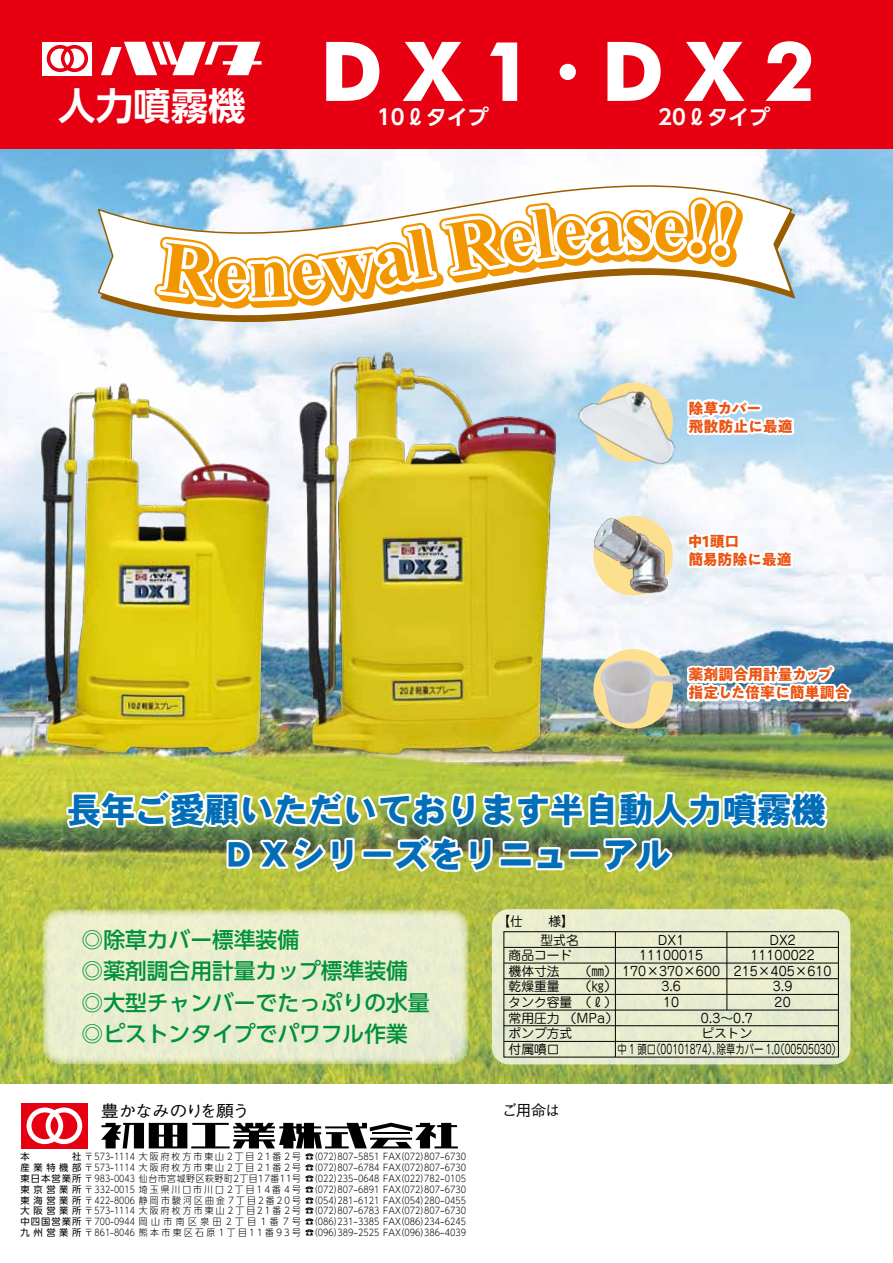
<style>
.page{position:relative;width:893px;height:1263px;background:#fff}
.page>*{position:absolute;margin:0;border:0;box-sizing:border-box;transform-origin:0 0}
.t1{font:700 82.5px "Futura BT";letter-spacing:.25em;color:#fff}
.t2{font:700 37.5px "UD Shin Go Pro De";color:#fff}
.t3{font:34.5px/45px "DFPHS Gothic CID W9";color:#036eb8;text-align:center}
.t4{font:500 21.75px/31.5px "UD Shin Go Pro";color:#00913a}
.t5{font:700 21px "UD Shin Go Pro De";color:#fff}
.t6{font:500 16.35px "Gothic BBB Pro";letter-spacing:-.08em;color:#000;scale:1.11 1}
.t7{font:700 15px/18px "PA1 Gothic Std";letter-spacing:-.01em;color:#ea5514}
.t8{font:500 15px "Gothic BBB Pro";color:#000}
.t9{font:12.75px/15.6px "Jun 201 Pro";color:#000}
.t10{font:12.75px "Jun 201 Pro";color:#000;scale:.73 1}
.t11{font:300 9.3px/10.8px "UD Shin Go Pro";color:#000;scale:.87 1}
.t12{font:300 9.3px/10.8px "UD Shin Go Pro";color:#000;text-align:justify}
.t13{font:9.3px "UD Shin Go Pro";color:#000}
.s1{font-weight:400}
</style>
<div class="page">
<img style="left:0;top:148px;width:893px;height:936px">
<img style="left:0;top:355px;width:389px;height:446px">
<img style="left:183px;top:465px;width:444px;height:306px">
<svg style="left:42px;top:909px;width:427px;height:155px;background:#e7ebc9"></svg>
<div style="left:492px;top:909px;width:358px;height:155px;background:#e8edd0;border-radius:17px"></div>
<svg style="left:96px;top:148px;width:698px;height:226px"></svg>
<img style="left:573px;top:465px;width:128px;height:13px">
<img style="left:590px;top:652px;width:95px;height:86px">
<img style="left:565px;top:514px;width:118px;height:81px">
<div style="left:503px;top:931px;width:336px;height:126px;border:1px solid #000"></div>
<hr style="left:615px;top:932px;width:1px;height:125px;background:#000">
<hr style="left:726px;top:932px;width:1px;height:78px;background:#000">
<hr style="left:504px;top:947px;width:334px;height:1px;background:#000">
<hr style="left:504px;top:963px;width:334px;height:1px;background:#000">
<hr style="left:504px;top:978px;width:334px;height:1px;background:#000">
<hr style="left:504px;top:994px;width:334px;height:1px;background:#000">
<hr style="left:504px;top:1010px;width:334px;height:1px;background:#000">
<hr style="left:504px;top:1025px;width:334px;height:1px;background:#000">
<hr style="left:504px;top:1041px;width:334px;height:1px;background:#000">
<img style="left:64px;top:782px;width:767px;height:95px">
<div style="left:21px;top:1103px;width:67px;height:46px;background:#e60012"></div>
<svg style="left:27px;top:1107px;width:55px;height:37px"></svg>
<svg style="left:101px;top:1123px;width:357px;height:25px"></svg>
<svg style="left:683px;top:510px;width:172px;height:213px"></svg>
<div style="left:0;top:0;width:893px;height:148px;background:#e60012"></div>
<div style="left:42px;top:42px;width:50px;height:33px;background:#fff"></div>
<svg style="left:47px;top:45px;width:41px;height:27px"></svg>
<svg style="left:101px;top:42px;width:161px;height:33px"></svg>
<svg style="left:147px;top:187px;width:651px;height:278px"></svg>
<h2 class="t2" style="left:58px;top:75px;width:189px">人力噴霧機</h2>
<h1 class="t1" style="left:320px;top:21px;width:497px">DX1·DX2</h1>
<h3 class="t5" style="left:377px;top:100px;width:113px">10ℓタイプ</h3>
<h3 class="t5" style="left:658px;top:100px;width:113px">20ℓタイプ</h3>
<h3 class="t7" style="left:688px;top:401px;width:106px">除草カバー<br>飛散防止に最適</h3>
<h3 class="t7" style="left:688px;top:534px;width:106px">中<br>簡易防除に最適</h3>
<h3 class="t7" style="left:710px;top:534px;width:31px">頭口</h3>
<h3 class="t7" style="left:698px;top:534px;width:16px">１</h3>
<h3 class="t7" style="left:688px;top:667px;width:163px">薬剤調合用計量カップ指定した倍率に簡単調合</h3>
<h3 class="t3" style="left:67px;top:786px;width:761px">長年ご愛顧いただいております半自動人力噴霧機<br>ＤＸシリーズをリニューアル</h3>
<h3 class="t4" style="left:82px;top:923px;width:350px">◎除草カバー標準装備<br>◎薬剤調合用計量カップ標準装備◎大型チャンバーでたっぷりの水量◎ピストンタイプでパワフル作業</h3>
<h3 class="t6" style="left:101px;top:1098px;width:136px">豊かなみのりを願う</h3>
<p class="t12" style="left:21px;top:1151px;width:282px;text-indent:52px"><span class="s1">社</span>〒573-1114 大阪府枚方市東山２丁目２１番２号<span class="s1">産業特機部</span>〒573-1114 大阪府枚方市東山２丁目２１番２号<span class="s1">東日本営業所</span>〒983-0043 仙台市宮城野区萩野町２丁目１７番１１号<span class="s1">東京営業所</span>〒332-0015 埼玉県川口市川口2丁目14番4号<span class="s1">東海営業所</span>〒422-8006 静岡市駿河区曲金７丁目２番２０号<span class="s1">大阪営業所</span>〒573-1114 大阪府枚方市東山２丁目２１番２号<span class="s1">中四国営業所</span>〒700-0944 岡山市南区泉田２丁目１番７号<span class="s1">九州営業所</span>〒861-8046 熊本市東区石原１丁目１１番９３号</p>
<p class="t11" style="left:305px;top:1151px;width:186px">)☎ 072 807-5851 FAX 072 807-6730</p>
<p class="t11" style="left:305px;top:1151px;width:187px;text-indent:29px">(<br>)☎ 072 807-6784 FAX 072 807-6730</p>
<p class="t11" style="left:396px;top:1151px;width:11px">)</p>
<p class="t11" style="left:421px;top:1151px;width:11px">(</p>
<p class="t13" style="left:21px;top:1149px;width:11px">本</p>
<p class="t11" style="left:305px;top:1162px;width:187px;text-indent:29px">(<br>)☎ 022 235-0648 FAX 022 782-0105</p>
<p class="t11" style="left:396px;top:1162px;width:11px">)</p>
<p class="t11" style="left:421px;top:1162px;width:11px">(</p>
<p class="t11" style="left:305px;top:1173px;width:187px;text-indent:29px">(<br>)☎ 072 807-6891 FAX 072 807-6730</p>
<p class="t11" style="left:396px;top:1173px;width:11px">)</p>
<p class="t11" style="left:421px;top:1173px;width:11px">(</p>
<p class="t11" style="left:305px;top:1183px;width:187px;text-indent:29px">(<br>)☎ 054 281-6121 FAX 054 280-0455</p>
<p class="t11" style="left:396px;top:1183px;width:11px">)</p>
<p class="t11" style="left:421px;top:1183px;width:11px">(</p>
<p class="t11" style="left:305px;top:1194px;width:187px;text-indent:29px">(<br>)☎ 072 807-6783 FAX 072 807-6730</p>
<p class="t11" style="left:396px;top:1194px;width:11px">)</p>
<p class="t11" style="left:421px;top:1194px;width:11px">(</p>
<p class="t11" style="left:305px;top:1205px;width:187px;text-indent:29px">(<br>)☎ 086 231-3385 FAX 086 234-6245</p>
<p class="t11" style="left:396px;top:1205px;width:11px">)</p>
<p class="t11" style="left:421px;top:1205px;width:11px">(</p>
<p class="t11" style="left:305px;top:1216px;width:187px;text-indent:29px">(<br>)☎ 096 389-2525 FAX 096 386-4039</p>
<p class="t11" style="left:396px;top:1216px;width:11px">)</p>
<p class="t11" style="left:421px;top:1216px;width:11px">(</p>
<p class="t11" style="left:334px;top:1227px;width:11px">(</p>
<p class="t11" style="left:396px;top:1227px;width:11px">)</p>
<p class="t11" style="left:421px;top:1227px;width:11px">(</p>
<h3 class="t9" style="left:497px;top:912px;width:78px">【仕　　様【</h3>
<h3 class="t9" style="left:509px;top:931px;width:213px;text-indent:32px">型式名<br>商品コード<br>機体寸法　　（㎜( 170×370×600乾燥重量　　（㎏(<br>タンク容量　（ℓ(<br>常用圧力（MPa(<br>ポンプ方式<br>付属噴口</h3>
<h3 class="t9" style="left:658px;top:931px;width:28px">DX1</h3>
<h3 class="t9" style="left:769px;top:931px;width:28px">DX2</h3>
<h3 class="t9" style="left:750px;top:946px;width:66px">11100022</h3>
<h3 class="t9" style="left:734px;top:962px;width:99px">215×405×610</h3>
<h3 class="t9" style="left:773px;top:977px;width:21px">3.9</h3>
<h3 class="t9" style="left:775px;top:993px;width:18px">20</h3>
<h3 class="t9" style="left:701px;top:1009px;width:53px">0.3~0.7</h3>
<h3 class="t9" style="left:701px;top:1024px;width:52px">ピストン</h3>
<h3 class="t10" style="left:775px;top:1039px;width:91px">)00505030(</h3>
<h3 class="t9" style="left:639px;top:946px;width:66px">11100015</h3>
<h3 class="t9" style="left:661px;top:977px;width:21px">3.6<br>10</h3>
<h3 class="t10" style="left:651px;top:1039px;width:98px">（00101874）、</h3>
<h3 class="t10" style="left:717px;top:1039px;width:88px">除草カバー 1.0</h3>
<h3 class="t10" style="left:617px;top:1039px;width:54px">中1 頭口</h3>
<h3 class="t8" style="left:502px;top:1098px;width:60px">ご用命は</h3>
</div>
